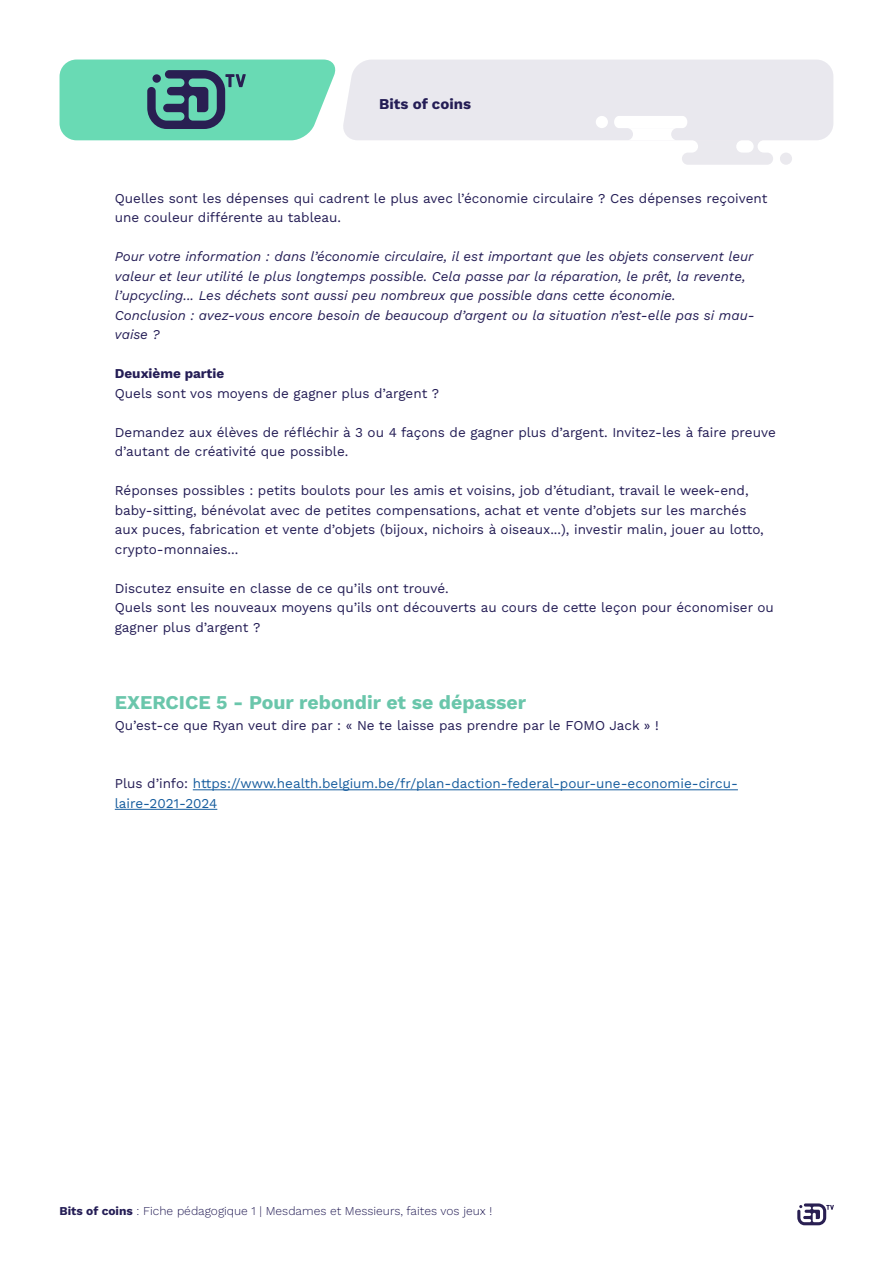
<style>
.page{position:relative;width:893px;height:1263px;background:#fff}
.page>*{position:absolute;margin:0;border:0;box-sizing:border-box;transform-origin:0 0}
.t1{font:700 19.5px "Work Sans";color:#6ac6ab}
.t2{font:700 15px "Work Sans";color:#241d55}
.t3{font:13.5px/19.5px "Work Sans";color:#241d55}
.t4{font:italic 13.5px/19.5px "Work Sans";color:#241d55}
.t5{font:13.5px/19.5px "Work Sans";color:#175d9e}
.t6{font:700 13.5px "Work Sans";color:#241d55}
.t7{font:300 12px "Work Sans";color:#241d55}
.s1{color:#241d55}
.s2{font-weight:700}
</style>
<div class="page">
<svg style="left:797px;top:1203px;width:37px;height:22px"></svg>
<svg style="left:60px;top:60px;width:773px;height:105px"></svg>
<hr style="left:193px;top:789px;width:545px;height:1px;background:#175d9e">
<hr style="left:115px;top:809px;width:102px;height:1px;background:#175d9e">
<p class="t2" style="left:379px;top:92px;width:93px">Bits of coins</p>
<p class="t3" style="left:115px;top:188px;width:654px">Quelles sont les dépenses qui cadrent le plus avec l’économie circulaire ? Ces dépenses reçoivent une couleur différente au tableau.</p>
<p class="t4" style="left:115px;top:246px;width:640px">Pour votre information : dans l’économie circulaire, il est important que les objets conservent leur valeur et leur utilité le plus longtemps possible. Cela passe par la réparation, le prêt, la revente, l’upcycling... Les déchets sont aussi peu nombreux que possible dans cette économie.</p>
<p class="t4" style="left:115px;top:305px;width:641px">Conclusion : avez-vous encore besoin de beaucoup d’argent ou la situation n’est-elle pas si mau&shy;vaise ?</p>
<p class="t6" style="left:115px;top:363px;width:111px">Deuxième partie</p>
<p class="t3" style="left:115px;top:383px;width:326px">Quels sont vos moyens de gagner plus d’argent ?</p>
<p class="t3" style="left:115px;top:422px;width:662px">Demandez aux élèves de réfléchir à 3 ou 4 façons de gagner plus d’argent. Invitez-les à faire preuve d’autant de créativité que possible.</p>
<p class="t3" style="left:115px;top:480px;width:650px">Réponses possibles : petits boulots pour les amis et voisins, job d’étudiant, travail le week-end, baby-sitting, bénévolat avec de petites compensations, achat et vente d’objets sur les marchés aux puces, fabrication et vente d’objets (bijoux, nichoirs à oiseaux...), investir malin, jouer au lotto, crypto-monnaies...</p>
<p class="t3" style="left:115px;top:578px;width:336px">Discutez ensuite en classe de ce qu’ils ont trouvé.</p>
<p class="t3" style="left:115px;top:597px;width:661px">Quels sont les nouveaux moyens qu’ils ont découverts au cours de cette leçon pour économiser ou gagner plus d’argent ?</p>
<p class="t1" style="left:115px;top:688px;width:413px">EXERCICE 5 - Pour rebondir et se dépasser</p>
<p class="t3" style="left:115px;top:715px;width:546px">Qu’est-ce que Ryan veut dire par : « Ne te laisse pas prendre par le FOMO Jack » !</p>
<p class="t5" style="left:115px;top:773px;width:625px"><span class="s1">Plus d’info:</span> https://www.health.belgium.be/fr/plan-daction-federal-pour-une-economie-circu&shy;laire-2021-2024</p>
<p class="t7" style="left:60px;top:1202px;width:434px"><span class="s2">Bits of coins</span> : Fiche pédagogique 1 | Mesdames et Messieurs, faites vos jeux !</p>
</div>
